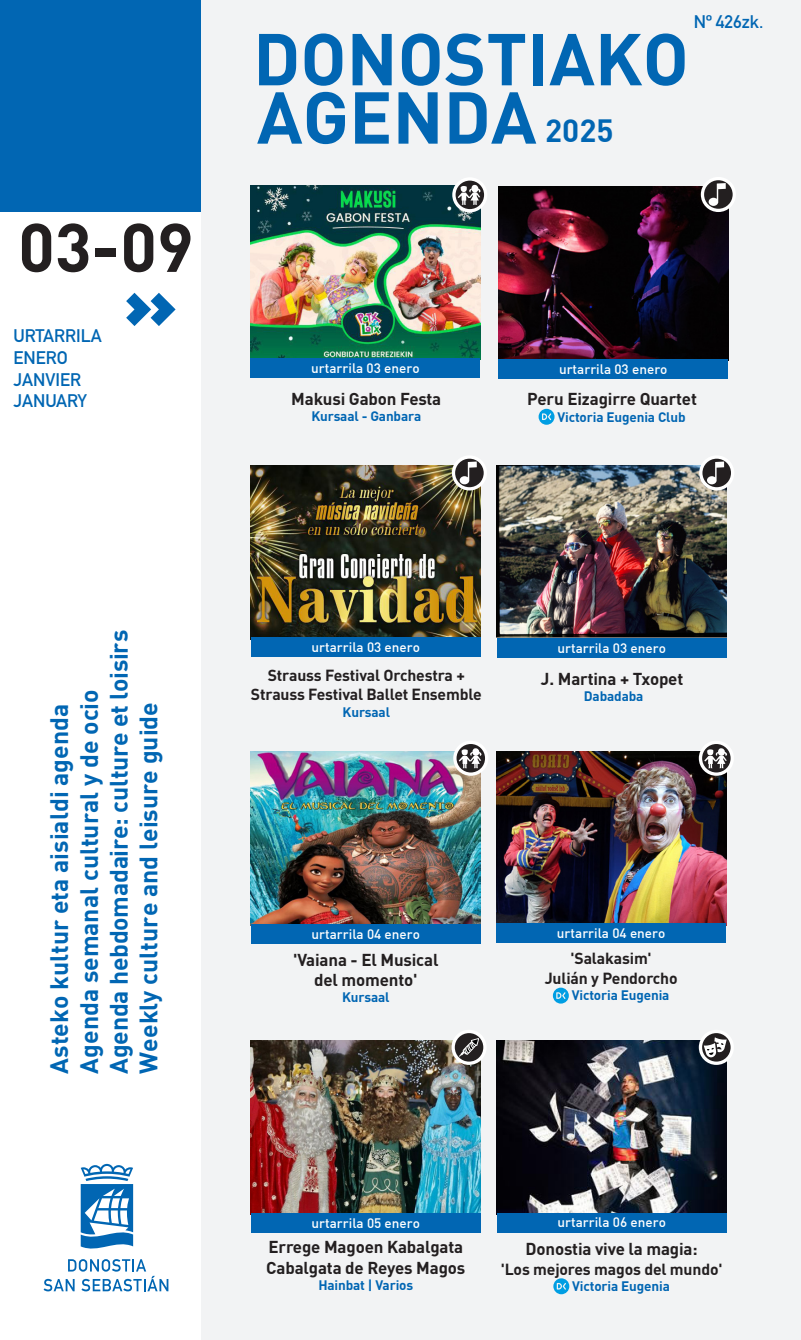
<style>
.page{position:relative;width:801px;height:1340px;background:#fff}
.page>*{position:absolute;margin:0;border:0;box-sizing:border-box;transform-origin:0 0}
.t1{font:700 72.23px/58.3px "DIN";color:#0166b3}
.t2{font:700 67.5px "DIN";color:#231f20}
.t3{font:31.5px "DIN Bold";color:#0166b3}
.CAJA_-_Donde_azul{font:24.75px "DIN Bold";color:#0166b3}
.t4{font:18px "DIN Mittelschrift Std";color:#0166b3}
.CAJA_-_Titulo_negro{font:700 16.88px "DIN";letter-spacing:-.01em;color:#231f20}
.CAJA_-_Titulo_negro-2{font:700 15.75px/18.9px "DIN";letter-spacing:-.01em;color:#231f20;text-align:center}
.CAJA_-_Fecha{font:500 13.5px "DIN";color:#fff}
.CAJA_-_Titulo_negro-3{font:700 13.5px "DIN";letter-spacing:-.01em;color:#0166b3}
</style>
<div class="page">
<div style="left:0;top:0;width:211px;height:211px;background:#0166b3"></div>
<svg style="left:126px;top:293px;width:49px;height:33px"></svg>
<svg style="left:44px;top:1259px;width:124px;height:32px"></svg>
<svg style="left:81px;top:1163px;width:52px;height:86px"></svg>
<div style="left:202px;top:0;width:598px;height:1339px;background:#f2f3f4"></div>
<svg style="left:553px;top:1278px;width:16px;height:16px"></svg>
<img style="left:496px;top:1040px;width:230px;height:172px">
<div style="left:496px;top:1212px;width:230px;height:20px;background:#0166b3"></div>
<img style="left:251px;top:751px;width:229px;height:173px">
<div style="left:251px;top:924px;width:229px;height:19px;background:#0166b3"></div>
<img style="left:251px;top:186px;width:229px;height:172px">
<div style="left:251px;top:358px;width:229px;height:20px;background:#0166b3"></div>
<svg style="left:538px;top:409px;width:16px;height:16px"></svg>
<img style="left:498px;top:186px;width:230px;height:173px">
<div style="left:498px;top:359px;width:230px;height:19px;background:#0166b3"></div>
<img style="left:251px;top:1040px;width:229px;height:173px">
<div style="left:251px;top:1213px;width:229px;height:19px;background:#0166b3"></div>
<svg style="left:552px;top:987px;width:16px;height:16px"></svg>
<img style="left:496px;top:751px;width:230px;height:172px">
<div style="left:496px;top:923px;width:230px;height:20px;background:#0166b3"></div>
<img style="left:251px;top:465px;width:229px;height:173px">
<div style="left:251px;top:638px;width:229px;height:19px;background:#0166b3"></div>
<img style="left:496px;top:466px;width:230px;height:172px">
<div style="left:496px;top:638px;width:230px;height:19px;background:#0166b3"></div>
<div style="left:699px;top:455px;width:35px;height:35px;background:#fff;border-radius:50%"></div>
<svg style="left:702px;top:458px;width:28px;height:29px"></svg>
<div style="left:452px;top:177px;width:35px;height:35px;background:#fff;border-radius:50%"></div>
<svg style="left:455px;top:181px;width:29px;height:28px"></svg>
<div style="left:452px;top:455px;width:35px;height:35px;background:#fff;border-radius:50%"></div>
<svg style="left:455px;top:458px;width:28px;height:29px"></svg>
<svg style="left:698px;top:740px;width:35px;height:35px"></svg>
<svg style="left:702px;top:744px;width:28px;height:28px"></svg>
<svg style="left:700px;top:177px;width:35px;height:35px"></svg>
<svg style="left:704px;top:180px;width:28px;height:29px"></svg>
<div style="left:453px;top:740px;width:35px;height:35px;background:#fff;border-radius:50%"></div>
<svg style="left:456px;top:744px;width:29px;height:28px"></svg>
<svg style="left:451px;top:1029px;width:35px;height:35px"></svg>
<svg style="left:454px;top:1033px;width:29px;height:28px"></svg>
<svg style="left:698px;top:1029px;width:35px;height:35px"></svg>
<svg style="left:702px;top:1033px;width:28px;height:28px"></svg>
<p class="t2" style="left:18px;top:203px;width:177px">03-09</p>
<p class="t4" style="left:13px;top:325px;width:90px">URTARRILA</p>
<p class="t4" style="left:13px;top:347px;width:56px">ENERO</p>
<p class="t4" style="left:13px;top:368px;width:69px">JANVIER</p>
<p class="t4" style="left:13px;top:390px;width:75px">JANUARY</p>
<h1 class="t1" style="left:253px;top:27px;width:437px">DONOSTIAKO<br>AGENDA</h1>
<p class="t3" style="left:545px;top:110px;width:70px">2025</p>
<p class="t4" style="left:693px;top:11px;width:71px">Nº 426zk.</p>
<p class="CAJA_-_Fecha" style="left:311px;top:359px;width:110px">urtarrila 03 enero</p>
<p class="CAJA_-_Fecha" style="left:559px;top:360px;width:110px">urtarrila 03 enero</p>
<p class="CAJA_-_Titulo_negro" style="left:291px;top:387px;width:151px">Makusi Gabon Festa</p>
<p class="CAJA_-_Titulo_negro-3" style="left:311px;top:407px;width:111px">Kursaal - Ganbara</p>
<p class="CAJA_-_Titulo_negro" style="left:527px;top:388px;width:171px">Peru Eizagirre Quartet</p>
<p class="CAJA_-_Titulo_negro-3" style="left:557px;top:408px;width:130px">Victoria Eugenia Club</p>
<p class="CAJA_-_Donde_azul" style="left:103px;top:1073px;width:445px;rotate:-90deg">Agenda hebdomadaire: culture et loisirs</p>
<p class="CAJA_-_Donde_azul" style="left:73px;top:1073px;width:386px;rotate:-90deg">Agenda semanal cultural y de ocio</p>
<p class="CAJA_-_Donde_azul" style="left:132px;top:1073px;width:373px;rotate:-90deg">Weekly culture and leisure guide</p>
<p class="CAJA_-_Donde_azul" style="left:43px;top:1073px;width:371px;rotate:-90deg">Asteko kultur eta aisialdi agenda</p>
<p class="CAJA_-_Fecha" style="left:311px;top:639px;width:110px">urtarrila 03 enero</p>
<p class="CAJA_-_Titulo_negro-2" style="left:251px;top:665px;width:232px">Strauss Festival Orchestra +<br>Strauss Festival Ballet Ensemble</p>
<p class="CAJA_-_Titulo_negro-3" style="left:342px;top:702px;width:49px">Kursaal</p>
<p class="CAJA_-_Fecha" style="left:557px;top:639px;width:110px">urtarrila 03 enero</p>
<p class="CAJA_-_Titulo_negro" style="left:541px;top:667px;width:144px">J. Martina + Txopet</p>
<p class="CAJA_-_Titulo_negro-3" style="left:583px;top:687px;width:61px">Dabadaba</p>
<p class="CAJA_-_Fecha" style="left:311px;top:925px;width:110px">urtarrila 04 enero</p>
<p class="CAJA_-_Titulo_negro" style="left:293px;top:948px;width:147px">'Vaiana - El Musical</p>
<p class="CAJA_-_Titulo_negro" style="left:314px;top:969px;width:105px">del momento'</p>
<p class="CAJA_-_Titulo_negro-3" style="left:342px;top:988px;width:49px">Kursaal</p>
<p class="CAJA_-_Fecha" style="left:557px;top:924px;width:110px">urtarrila 04 enero</p>
<p class="CAJA_-_Titulo_negro-2" style="left:570px;top:948px;width:83px">'Salakasim'</p>
<p class="CAJA_-_Titulo_negro-2" style="left:544px;top:968px;width:134px">Julián y Pendorcho</p>
<p class="CAJA_-_Titulo_negro-3" style="left:571px;top:986px;width:99px">Victoria Eugenia</p>
<p class="CAJA_-_Fecha" style="left:311px;top:1214px;width:110px">urtarrila 05 enero</p>
<p class="CAJA_-_Titulo_negro" style="left:268px;top:1236px;width:196px">Errege Magoen Kabalgata</p>
<p class="CAJA_-_Titulo_negro" style="left:266px;top:1256px;width:200px">Cabalgata de Reyes Magos</p>
<p class="CAJA_-_Titulo_negro-3" style="left:318px;top:1276px;width:96px">Hainbat | Varios</p>
<p class="CAJA_-_Fecha" style="left:557px;top:1213px;width:110px">urtarrila 06 enero</p>
<p class="CAJA_-_Titulo_negro" style="left:525px;top:1237px;width:173px">Donostia vive la magia:</p>
<p class="CAJA_-_Titulo_negro-2" style="left:500px;top:1258px;width:223px">'Los mejores magos del mundo'</p>
<p class="CAJA_-_Titulo_negro-3" style="left:572px;top:1277px;width:99px">Victoria Eugenia</p>
</div>
